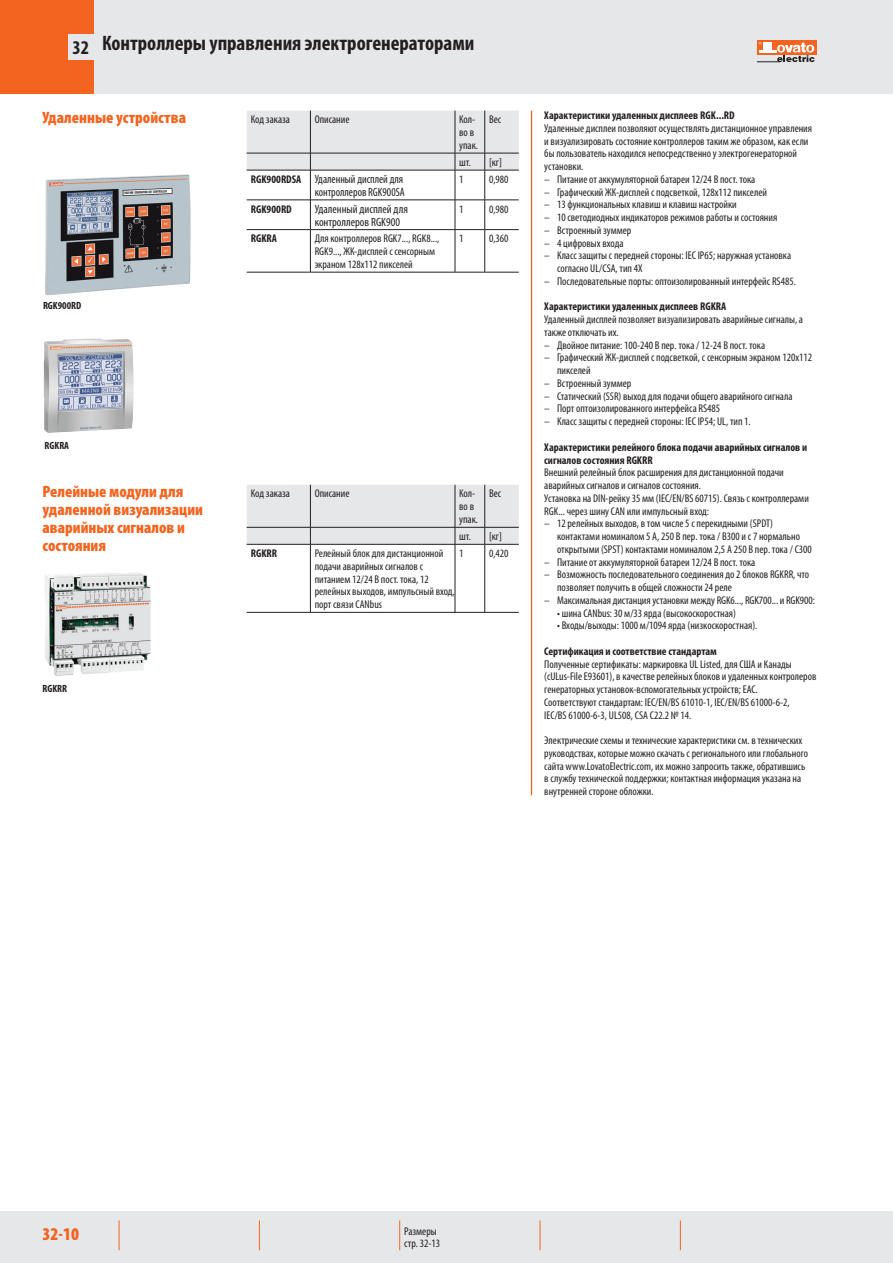
<style>
.page{position:relative;width:893px;height:1263px;background:#fff}
.page>*{position:absolute;margin:0;border:0;box-sizing:border-box;transform-origin:0 0}
.t1{font:700 condensed 21px "Myriad Pro";color:#231f20}
.t2{font:900 condensed 18px "Myriad Pro";color:#f36421}
.t3{font:900 condensed 16.5px/18px "Myriad Pro";color:#f36421}
.t4{font:condensed 12px/12.8px "Myriad Pro";color:#231f20;text-align:right;scale:.95 1}
.t5{font:condensed 12px/12.8px "Myriad Pro";color:#231f20}
.t6{font:condensed 11.25px/12.8px "Myriad Pro";color:#231f20}
.t7{font:700 condensed 11.25px/12.8px "Myriad Pro";color:#231f20}
.t8{font:700 condensed 10.5px "Myriad Pro";color:#231f20}
.s1{font-weight:700;font-size:11.25px}
</style>
<div class="page">
<div style="left:0;top:0;width:893px;height:94px;background:#e6e7e9"></div>
<div style="left:0;top:1212px;width:893px;height:51px;background:#e6e7e9"></div>
<div style="left:757px;top:40px;width:59px;height:15px;background:#f36421"></div>
<svg style="left:757px;top:42px;width:58px;height:20px"></svg>
<div style="left:0;top:0;width:94px;height:94px;background:#f36421"></div>
<div style="left:68px;top:34px;width:28px;height:26px;background:#e6e7e9"></div>
<hr style="left:119px;top:1220px;width:1px;height:30px;background:#f36421">
<hr style="left:259px;top:1220px;width:1px;height:30px;background:#f36421">
<hr style="left:399px;top:1220px;width:1px;height:30px;background:#f36421">
<hr style="left:540px;top:1220px;width:1px;height:30px;background:#f36421">
<hr style="left:680px;top:1220px;width:1px;height:30px;background:#f36421">
<hr style="left:531px;top:111px;width:1px;height:684px;background:#f36421">
<img style="left:44px;top:338px;width:90px;height:95px">
<img style="left:45px;top:174px;width:146px;height:121px">
<img style="left:45px;top:572px;width:106px;height:104px">
<div style="left:247px;top:111px;width:272px;height:59px;background:#e6e7e9"></div>
<hr style="left:247px;top:170px;width:63px;height:1px;background:#231f20">
<hr style="left:310px;top:170px;width:145px;height:1px;background:#231f20">
<hr style="left:310px;top:170px;width:1px;height:30px;background:#231f20">
<hr style="left:455px;top:170px;width:30px;height:1px;background:#231f20">
<hr style="left:455px;top:170px;width:1px;height:30px;background:#231f20">
<hr style="left:485px;top:170px;width:34px;height:1px;background:#231f20">
<hr style="left:484px;top:170px;width:1px;height:30px;background:#231f20">
<hr style="left:247px;top:200px;width:63px;height:1px;background:#231f20">
<hr style="left:310px;top:200px;width:145px;height:1px;background:#231f20">
<svg style="left:310px;top:200px;width:1px;height:29px"></svg>
<hr style="left:455px;top:200px;width:30px;height:1px;background:#231f20">
<svg style="left:455px;top:200px;width:1px;height:29px"></svg>
<hr style="left:485px;top:200px;width:34px;height:1px;background:#231f20">
<svg style="left:484px;top:200px;width:1px;height:29px"></svg>
<hr style="left:247px;top:229px;width:63px;height:1px;background:#231f20">
<hr style="left:310px;top:229px;width:145px;height:1px;background:#231f20">
<hr style="left:310px;top:230px;width:1px;height:42px;background:#231f20">
<hr style="left:455px;top:229px;width:30px;height:1px;background:#231f20">
<hr style="left:455px;top:230px;width:1px;height:42px;background:#231f20">
<hr style="left:485px;top:229px;width:34px;height:1px;background:#231f20">
<hr style="left:484px;top:230px;width:1px;height:42px;background:#231f20">
<hr style="left:247px;top:272px;width:63px;height:1px;background:#231f20">
<hr style="left:310px;top:272px;width:145px;height:1px;background:#231f20">
<hr style="left:455px;top:272px;width:30px;height:1px;background:#231f20">
<hr style="left:485px;top:272px;width:34px;height:1px;background:#231f20">
<div style="left:247px;top:485px;width:272px;height:59px;background:#e6e7e9"></div>
<hr style="left:247px;top:544px;width:63px;height:1px;background:#231f20">
<hr style="left:310px;top:544px;width:145px;height:1px;background:#231f20">
<hr style="left:310px;top:544px;width:1px;height:68px;background:#231f20">
<hr style="left:455px;top:544px;width:30px;height:1px;background:#231f20">
<hr style="left:455px;top:544px;width:1px;height:68px;background:#231f20">
<hr style="left:485px;top:544px;width:34px;height:1px;background:#231f20">
<hr style="left:484px;top:544px;width:1px;height:68px;background:#231f20">
<hr style="left:247px;top:612px;width:63px;height:1px;background:#231f20">
<hr style="left:310px;top:612px;width:145px;height:1px;background:#231f20">
<hr style="left:455px;top:612px;width:30px;height:1px;background:#231f20">
<hr style="left:485px;top:612px;width:34px;height:1px;background:#231f20">
<h1 class="t1" style="left:72px;top:30px;width:403px"><sub>32</sub> Контроллеры управления электрогенераторами</h1>
<h3 class="t3" style="left:43px;top:108px;width:145px">Удаленные устройства</h3>
<p class="t8" style="left:43px;top:299px;width:40px">RGK900RD</p>
<p class="t6" style="left:251px;top:113px;width:41px">Код заказа</p>
<p class="t6" style="left:315px;top:113px;width:36px">Описание</p>
<p class="t6" style="left:459px;top:113px;width:20px">Кол&shy;во в упак.</p>
<p class="t6" style="left:489px;top:113px;width:14px">Вес</p>
<p class="t6" style="left:459px;top:156px;width:44px">шт. [кг]</p>
<p class="t4" style="left:251px;top:173px;width:163px"><span class="s1">RGK900RDSA</span> Удаленный дисплей для контроллеров RGK900SA</p>
<p class="t6" style="left:459px;top:173px;width:6px">1</p>
<p class="t6" style="left:489px;top:173px;width:21px">0,980</p>
<p class="t7" style="left:251px;top:202px;width:42px">RGK900RD</p>
<p class="t5" style="left:315px;top:203px;width:95px">Удаленный дисплей для контроллеров RGK900</p>
<p class="t6" style="left:459px;top:202px;width:6px">1</p>
<p class="t6" style="left:489px;top:202px;width:21px">0,980</p>
<p class="t7" style="left:251px;top:232px;width:28px">RGKRA</p>
<p class="t6" style="left:315px;top:232px;width:126px">Для контроллеров RGK7..., RGK8...,<br>RGK9..., ЖК-дисплей с сенсорным экраном 128x112 пикселей</p>
<p class="t6" style="left:459px;top:232px;width:6px">1</p>
<p class="t6" style="left:489px;top:232px;width:21px">0,360</p>
<p class="t8" style="left:45px;top:439px;width:26px">RGKRA</p>
<h3 class="t3" style="left:43px;top:482px;width:162px">Релейные модули для удаленной визуализации аварийных сигналов и состояния</h3>
<p class="t8" style="left:43px;top:681px;width:26px">RGKRR</p>
<p class="t6" style="left:251px;top:487px;width:41px">Код заказа</p>
<p class="t6" style="left:315px;top:487px;width:36px">Описание</p>
<p class="t6" style="left:459px;top:487px;width:20px">Кол&shy;во в упак.</p>
<p class="t6" style="left:489px;top:487px;width:14px">Вес</p>
<p class="t6" style="left:459px;top:530px;width:44px">шт. [кг]</p>
<p class="t7" style="left:251px;top:547px;width:28px">RGKRR</p>
<p class="t6" style="left:315px;top:547px;width:142px">Релейный блок для дистанционной подачи аварийных сигналов с питанием 12/24 В пост. тока, 12 релейных выходов, импульсный вход, порт связи CANbus</p>
<p class="t6" style="left:459px;top:547px;width:6px">1</p>
<p class="t6" style="left:489px;top:547px;width:21px">0,420</p>
<p class="t7" style="left:544px;top:109px;width:192px">Характеристики удаленных дисплеев RGK...RD</p>
<p class="t6" style="left:544px;top:122px;width:269px">Удаленные дисплеи позволяют осуществлять дистанционное управления и визуализировать состояние контроллеров таким же образом, как если бы пользователь находился непосредственно у электрогенераторной установки.</p>
<p class="t6" style="left:544px;top:173px;width:213px">– Питание от аккумуляторной батареи 12/24 В пост. тока</p>
<p class="t6" style="left:544px;top:185px;width:224px">– Графический ЖК-дисплей с подсветкой, 128x112 пикселей</p>
<p class="t6" style="left:544px;top:198px;width:194px">– 13 функциональных клавиш и клавиш настройки</p>
<p class="t6" style="left:544px;top:211px;width:235px">– 10 светодиодных индикаторов режимов работы и состояния</p>
<p class="t6" style="left:544px;top:224px;width:89px">– Встроенный зуммер</p>
<p class="t6" style="left:544px;top:236px;width:81px">– 4 цифровых входа</p>
<p class="t6" style="left:557px;top:249px;width:236px;text-indent:-13px">– Класс защиты с передней стороны: IEC IP65; наружная установка согласно UL/CSA, тип 4X</p>
<p class="t6" style="left:544px;top:275px;width:253px">– Последовательные порты: оптоизолированный интерфейс RS485.</p>
<p class="t7" style="left:544px;top:300px;width:184px">Характеристики удаленных дисплеев RGKRA</p>
<p class="t6" style="left:544px;top:313px;width:260px">Удаленный дисплей позволяет визуализировать аварийные сигналы, а также отключать их.</p>
<p class="t6" style="left:544px;top:338px;width:222px">– Двойное питание: 100-240 В пер. тока / 12-24 В пост. тока</p>
<p class="t6" style="left:557px;top:351px;width:257px;text-indent:-13px">– Графический ЖК-дисплей с подсветкой, с сенсорным экраном 120x112 пикселей</p>
<p class="t6" style="left:544px;top:377px;width:89px">– Встроенный зуммер</p>
<p class="t6" style="left:544px;top:389px;width:250px">– Статический (SSR) выход для подачи общего аварийного сигнала</p>
<p class="t6" style="left:544px;top:402px;width:177px">– Порт оптоизолированного интерфейса RS485</p>
<p class="t6" style="left:544px;top:415px;width:208px">– Класс защиты с передней стороны: IEC IP54; UL, тип 1.</p>
<p class="t7" style="left:544px;top:440px;width:264px">Характеристики релейного блока подачи аварийных сигналов и сигналов состояния RGKRR</p>
<p class="t6" style="left:544px;top:466px;width:266px">Внешний релейный блок расширения для дистанционной подачи аварийных сигналов и сигналов состояния.<br>Установка на DIN-рейку 35 мм (IEC/EN/BS 60715). Связь с контроллерами RGK... через шину CAN или импульсный вход:</p>
<p class="t6" style="left:557px;top:517px;width:256px;text-indent:-13px">– 12 релейных выходов, в том числе 5 с перекидными (SPDT) контактами номиналом 5 A, 250 В пер. тока / B300 и с 7 нормально открытыми (SPST) контактами номиналом 2,5 A 250 В пер. тока / C300</p>
<p class="t6" style="left:544px;top:555px;width:213px">– Питание от аккумуляторной батареи 12/24 В пост. тока</p>
<p class="t6" style="left:557px;top:568px;width:254px;text-indent:-13px">– Возможность последовательного соединения до 2 блоков RGKRR, что позволяет получить в общей сложности 24 реле</p>
<p class="t6" style="left:544px;top:594px;width:272px">– Максимальная дистанция установки между RGK6..., RGK700... и RGK900:</p>
<p class="t6" style="left:557px;top:606px;width:180px">• шина CANbus: 30 м/33 ярда (высокоскоростная)</p>
<p class="t6" style="left:557px;top:619px;width:202px">• Входы/выходы: 1000 м/1094 ярда (низкоскоростная).</p>
<p class="t7" style="left:544px;top:644px;width:174px">Сертификация и соответствие стандартам</p>
<p class="t6" style="left:544px;top:657px;width:274px">Полученные сертификаты: маркировка UL Listed, для США и Канады (cULus-File E93601), в качестве релейных блоков и удаленных контролеров генераторных установок-вспомогательных устройств; EAC.<br>Соответствуют стандартам: IEC/EN/BS 61010-1, IEC/EN/BS 61000-6-2,<br>IEC/BS 61000-6-3, UL508, CSA C22.2 № 14.</p>
<p class="t6" style="left:544px;top:734px;width:265px">Электрические схемы и технические характеристики см. в технических руководствах, которые можно скачать с регионального или глобального сайта www.LovatoElectric.com, их можно запросить также, обратившись в службу технической поддержки; контактная информация указана на внутренней стороне обложки.</p>
<h2 class="t2" style="left:43px;top:1223px;width:38px">32-10</h2>
<p class="t6" style="left:404px;top:1224px;width:38px">Размеры стр. 32-13</p>
</div>
